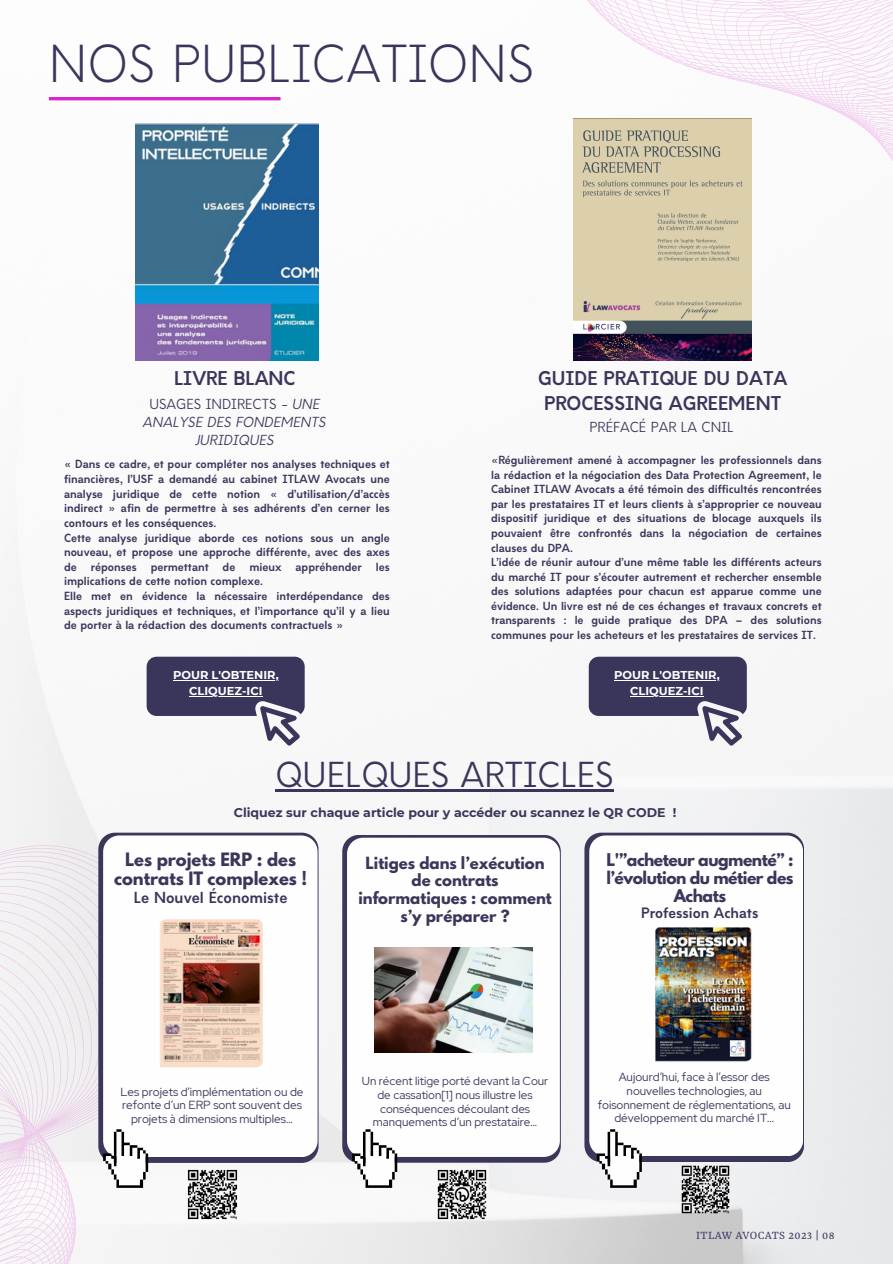
<style>
.page{position:relative;width:893px;height:1264px;background:#fff}
.page>*{position:absolute;margin:0;border:0;box-sizing:border-box;transform-origin:0 0}
.t1{font:300 49.8px "Amicale";color:#3a365b}
.t2{font:33.6px "Amicale";color:#3a365b}
.t3{font:700 18.6px/24.8px "Amicale";color:#3a365b;text-align:center}
.t4{font:700 16.35px/19.2px "League Spartan";color:#3b375a;text-align:center}
.t5{font:700 15.6px/18px "League Spartan";letter-spacing:-.03em;color:#3b375a;text-align:center}
.t6{font:700 14.85px/17.7px "League Spartan";color:#3b375a;text-align:center}
.t7{font:700 14.85px "Amicale";color:#3b375a}
.t8{font:700 14.1px "Amicale";color:#3b375a}
.t9{font:italic 13.5px/18px "Amicale";color:#3a365b;text-align:center}
.t10{font:13.5px "Amicale";color:#3a365b}
.t11{font:12.75px "Rasa";letter-spacing:.03em;color:#413b63}
.t12{font:700 12.6px "Montserrat";color:#3a365b}
.t13{font:11.7px/13.6px "Red Hat Display";color:#3b375a;text-align:center}
.t14{font:11.55px/13.5px "Red Hat Display";color:#3b375a;text-align:center}
.t15{font:700 11.4px/16.2px "Montserrat";color:#fff;text-align:center}
.t16{font:700 10.95px/14.5px "Amicale";color:#3a365b}
.s1{font-style:normal}
</style>
<div class="page">
<img style="left:0;top:97px;width:892px;height:1166px">
<img style="left:135px;top:123px;width:184px;height:238px">
<svg style="left:147px;top:656px;width:157px;height:89px"></svg>
<img style="left:573px;top:163px;width:178px;height:197px">
<svg style="left:588px;top:656px;width:158px;height:89px"></svg>
<svg style="left:0;top:843px;width:183px;height:420px;fill:#f1f1f1"></svg>
<div style="left:98px;top:832px;width:220px;height:330px;background:#3b375a;border-radius:17px"></div>
<div style="left:103px;top:835px;width:214px;height:322px;background:#fefefe;border-radius:16px"></div>
<div style="left:342px;top:834px;width:218px;height:328px;background:#3b375a;border-radius:17px"></div>
<div style="left:347px;top:837px;width:213px;height:319px;background:#fefefe;border-radius:16px"></div>
<img style="left:375px;top:947px;width:157px;height:105px">
<div style="left:584px;top:832px;width:220px;height:330px;background:#3b375a;border-radius:17px"></div>
<div style="left:589px;top:835px;width:214px;height:321px;background:#fefefe;border-radius:16px"></div>
<svg style="left:103px;top:1129px;width:45px;height:58px"></svg>
<svg style="left:352px;top:1129px;width:45px;height:58px"></svg>
<svg style="left:596px;top:1129px;width:45px;height:58px"></svg>
<img style="left:432px;top:1164px;width:60px;height:60px">
<svg style="left:507px;top:0;width:385px;height:163px"></svg>
<hr style="left:49px;top:97px;width:231px;height:3px;background:#d827cb">
<img style="left:160px;top:919px;width:103px;height:149px">
<img style="left:655px;top:927px;width:97px;height:135px">
<img style="left:183px;top:1164px;width:59px;height:60px">
<img style="left:677px;top:1162px;width:57px;height:56px">
<hr style="left:173px;top:679px;width:105px;height:1px;background:#fff">
<hr style="left:189px;top:695px;width:73px;height:1px;background:#fff">
<hr style="left:275px;top:789px;width:338px;height:3px;background:#3a365b">
<hr style="left:614px;top:679px;width:105px;height:1px;background:#fff">
<hr style="left:630px;top:695px;width:73px;height:1px;background:#fff">
<h1 class="t1" style="left:49px;top:45px;width:487px">NOS PUBLICATIONS</h1>
<h3 class="t3" style="left:174px;top:368px;width:123px">LIVRE BLANC</h3>
<p class="t9" style="left:143px;top:396px;width:184px"><span class="s1">USAGES INDIRECTS -</span> UNE<br>ANALYSE DES FONDEMENTS<br>JURIDIQUES</p>
<p class="t16" style="left:64px;top:458px;width:327px">« Dans ce cadre, et pour compléter nos analyses techniques et financières, l’USF a demandé au cabinet ITLAW Avocats une analyse juridique de cette notion « d’utilisation/d’accès indirect » afin de permettre à ses adhérents d’en cerner les contours et les conséquences.<br>Cette analyse juridique aborde ces notions sous un angle nouveau, et propose une approche différente, avec des axes de</p>
<p class="t16" style="left:91px;top:561px;width:47px">réponses</p>
<p class="t16" style="left:151px;top:561px;width:59px">permettant</p>
<p class="t16" style="left:223px;top:561px;width:14px">de</p>
<p class="t16" style="left:249px;top:561px;width:34px">mieux</p>
<p class="t16" style="left:295px;top:561px;width:68px">appréhender</p>
<p class="t16" style="left:376px;top:561px;width:15px">les</p>
<p class="t16" style="left:64px;top:575px;width:327px">implications de cette notion complexe.<br>Elle met en évidence la nécessaire interdépendance des aspects juridiques et techniques, et l’importance qu’il y a lieu de porter à la rédaction des documents contractuels »</p>
<p class="t15" style="left:173px;top:666px;width:107px">POUR L'OBTENIR,<br>CLIQUEZ-ICI</p>
<h3 class="t3" style="left:538px;top:368px;width:251px">GUIDE PRATIQUE DU DATA<br>PROCESSING AGREEMENT</h3>
<p class="t10" style="left:589px;top:422px;width:146px">PRÉFACÉ PAR LA CNIL</p>
<p class="t16" style="left:491px;top:454px;width:332px">«Régulièrement amené à accompagner les professionnels dans la rédaction et la négociation des Data Protection Agreement, le Cabinet ITLAW Avocats a été témoin des difficultés rencontrées par les prestataires IT et leurs clients à s’approprier ce nouveau dispositif juridique et des situations de blocage auxquels ils pouvaient être confrontés dans la négociation de certaines clauses du DPA.<br>L’idée de réunir autour d’une même table les différents acteurs du marché IT pour s’écouter autrement et rechercher ensemble des solutions adaptées pour chacun est apparue comme une évidence. Un livre est né de ces échanges et travaux concrets et transparents : le guide pratique des DPA – des solutions communes pour les acheteurs et les prestataires de services IT.</p>
<p class="t15" style="left:614px;top:666px;width:107px">POUR L'OBTENIR,<br>CLIQUEZ-ICI</p>
<h2 class="t2" style="left:275px;top:762px;width:340px">QUELQUES ARTICLES</h2>
<p class="t12" style="left:234px;top:804px;width:444px">Cliquez sur chaque article pour y accéder ou scannez le QR CODE !</p>
<h3 class="t4" style="left:114px;top:851px;width:194px">Les projets ERP : des contrats IT complexes !</h3>
<h3 class="t7" style="left:134px;top:891px;width:155px">Le Nouvel Économiste</h3>
<h3 class="t6" style="left:358px;top:855px;width:195px">Litiges dans l’exécution de contrats informatiques : comment s’y préparer ?</h3>
<h3 class="t5" style="left:606px;top:852px;width:189px">L'”acheteur augmenté” : l’évolution du métier des<br>Achats</h3>
<p class="t8" style="left:641px;top:907px;width:119px">Profession Achats</p>
<p class="t13" style="left:120px;top:1084px;width:184px">Les projets d’implémentation ou de refonte d’un ERP sont souvent des projets à dimensions multiples...</p>
<p class="t14" style="left:362px;top:1074px;width:188px">Un récent litige porté devant la Cour de cassation[1] nous illustre les conséquences découlant des manquements d’un prestataire...</p>
<p class="t13" style="left:597px;top:1070px;width:194px">Aujourd’hui, face à l’essor des nouvelles technologies, au foisonnement de réglementations, au développement du marché IT...</p>
<p class="t11" style="left:696px;top:1229px;width:140px">ITLAW AVOCATS 2023 | 08</p>
</div>
